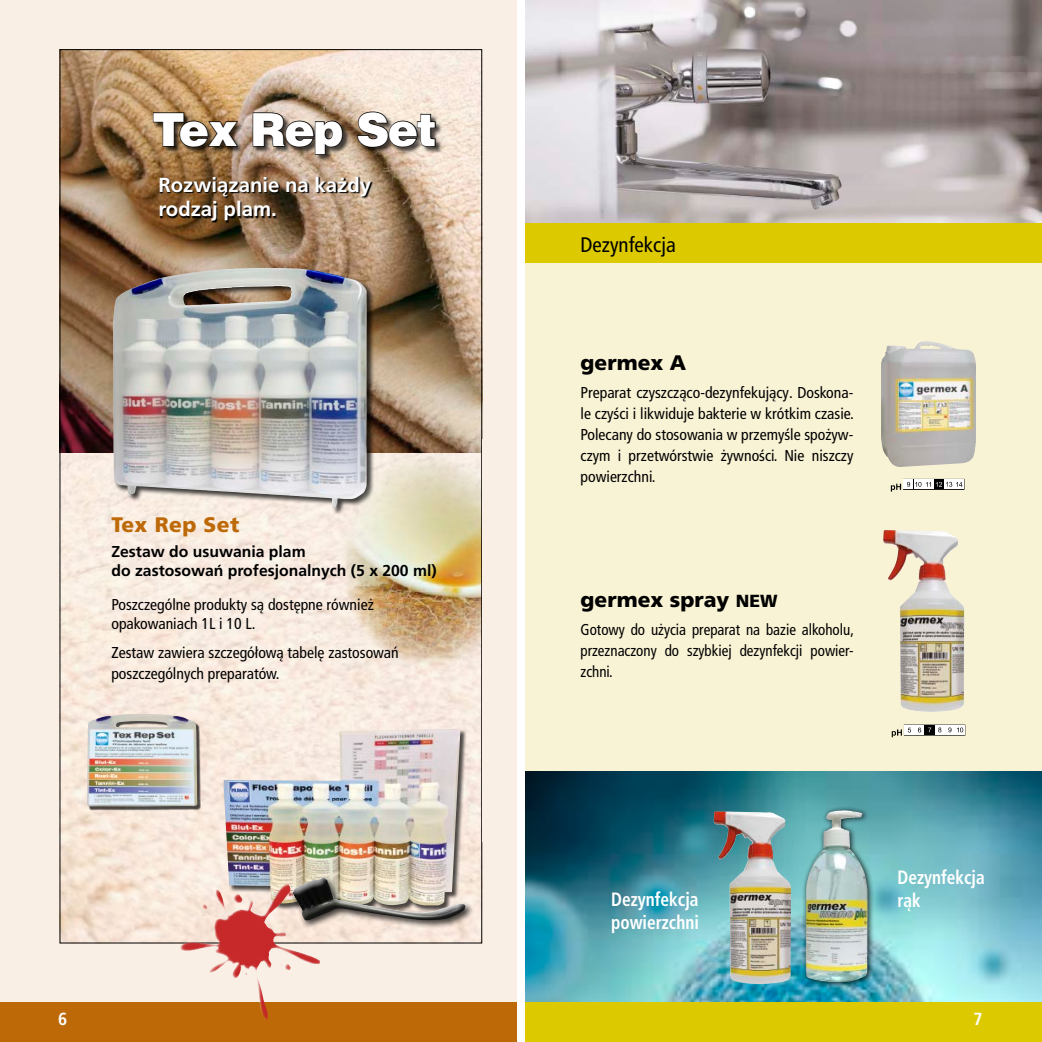
<style>
.page{position:relative;width:1042px;height:1042px;background:#fff}
.page>*{position:absolute;margin:0;border:0;box-sizing:border-box;transform-origin:0 0}
.t1{font:900 45.5px "Helvetica LT Std";letter-spacing:-.03em;color:#fff}
._3_Titel{font:900 21px "Frutiger LT Pro";color:#000}
.Text_Grundschrift{font:condensed 21px "Frutiger LT Pro";color:#000}
._3_Titel-2{font:900 21px "Frutiger LT Pro";letter-spacing:.02em;color:#bd6907}
.t2{font:700 20.3px "Frutiger LT Pro";color:#fff}
.t3{font:700 condensed 19.25px "Frutiger LT Pro";color:#fff;scale:.9 1}
._2_Grundtext{font:700 condensed 17.5px "Frutiger LT Pro";color:#fff}
.Grundtext{font:condensed 15.75px/21px "Frutiger LT Pro";color:#000;text-align:justify}
.frutiger{font:condensed 15.75px/21px "Frutiger LT Pro";color:#000}
.Grundtext-2{font:condensed 15.75px/21px "Frutiger LT Pro";color:#000;text-align:justify;scale:.95 1}
.frutiger-2{font:700 15.75px/19.2px "Frutiger LT Pro";color:#000}
.s1{font-size:17.5px}
</style>
<div class="page">
<div style="left:526px;top:253px;width:516px;height:758px;background:#f9f3d5"></div>
<img style="left:526px;top:771px;width:516px;height:231px">
<img style="left:526px;top:0;width:516px;height:223px">
<div style="left:526px;top:223px;width:516px;height:40px;background:#dcc900"></div>
<img style="left:883px;top:530px;width:81px;height:182px">
<svg style="left:892px;top:724px;width:73px;height:13px"></svg>
<div style="left:526px;top:1002px;width:516px;height:40px;background:#dcc900"></div>
<div style="left:802px;top:806px;width:72px;height:182px;background:#000;opacity:.75"></div>
<img style="left:805px;top:810px;width:63px;height:172px">
<div style="left:0;top:0;width:516px;height:1014px;background:#f9efe4"></div>
<div style="left:0;top:1002px;width:516px;height:40px;background:#bd6907"></div>
<img style="left:62px;top:51px;width:418px;height:890px">
<div style="left:113px;top:267px;width:261px;height:248px;background:#000;opacity:.75"></div>
<img style="left:113px;top:268px;width:254px;height:240px">
<div style="left:89px;top:716px;width:112px;height:94px;background:#000;opacity:.7"></div>
<img style="left:87px;top:714px;width:111px;height:92px">
<div style="left:223px;top:728px;width:244px;height:184px;background:#000;opacity:.7"></div>
<img style="left:224px;top:729px;width:236px;height:155px">
<img style="left:341px;top:453px;width:139px;height:215px">
<div style="left:153px;top:112px;width:290px;height:49px;background:#000;opacity:.7"></div>
<svg style="left:152px;top:112px;width:87px;height:36px;background:#624c31"></svg>
<svg style="left:252px;top:112px;width:92px;height:43px;background:#6c5f54"></svg>
<svg style="left:356px;top:111px;width:80px;height:37px;background:#70665b"></svg>
<div style="left:290px;top:875px;width:184px;height:54px;background:#000;opacity:.75"></div>
<div style="left:292px;top:871px;width:175px;height:51px;background:#fff;opacity:.75"></div>
<div style="left:292px;top:873px;width:175px;height:53px;background:#000;opacity:.75"></div>
<img style="left:179px;top:884px;width:141px;height:136px">
<svg style="left:160px;top:177px;width:213px;height:46px;background:#745a40"></svg>
<img style="left:881px;top:341px;width:95px;height:126px">
<svg style="left:891px;top:479px;width:73px;height:12px"></svg>
<img style="left:713px;top:812px;width:78px;height:172px">
<p class="t1" style="left:152px;top:100px;width:286px">Tex Rep Set</p>
<p class="t2" style="left:158px;top:173px;width:214px">Rozwiązanie na każdy</p>
<p class="t2" style="left:158px;top:197px;width:120px">rodzaj plam.</p>
<p class="_3_Titel-2" style="left:111px;top:512px;width:129px">Tex Rep Set</p>
<p class="frutiger-2" style="left:111px;top:541px;width:327px">Zestaw do usuwania plam<br>do zastosowań profesjonalnych (5 x 200 ml)</p>
<p class="frutiger" style="left:111px;top:594px;width:264px">Poszczególne produkty są dostępne również</p>
<p class="frutiger" style="left:111px;top:613px;width:146px">opakowaniach 1L i 10 L.</p>
<p class="frutiger" style="left:111px;top:642px;width:289px">Zestaw zawiera szczegółową tabelę zastosowań poszczególnych preparatów.</p>
<p class="Text_Grundschrift" style="left:580px;top:233px;width:97px">Dezynfekcja</p>
<p class="_3_Titel" style="left:580px;top:350px;width:107px">germex A</p>
<p class="Grundtext" style="left:580px;top:382px;width:275px">Preparat czyszcząco-dezynfekujący. Doskona&shy;le czyści i likwiduje bakterie w krótkim czasie.<br>Polecany do stosowania w przemyśle spożyw&shy;czym i przetwórstwie żywności. Nie niszczy powierzchni.</p>
<p class="_3_Titel" style="left:580px;top:586px;width:199px">germex spray <span class="s1">NEW</span></p>
<p class="Grundtext-2" style="left:580px;top:619px;width:289px">Gotowy do użycia preparat na bazie alkoholu, przeznaczony do szybkiej dezynfekcji powier&shy;zchni.</p>
<p class="t3" style="left:897px;top:866px;width:98px">Dezynfekcja</p>
<p class="t3" style="left:611px;top:888px;width:98px">Dezynfekcja</p>
<p class="t3" style="left:897px;top:889px;width:27px">rąk</p>
<p class="t3" style="left:611px;top:911px;width:99px">powierzchni</p>
<p class="_2_Grundtext" style="left:58px;top:1009px;width:11px">6</p>
<p class="_2_Grundtext" style="left:973px;top:1009px;width:11px">7</p>
</div>
